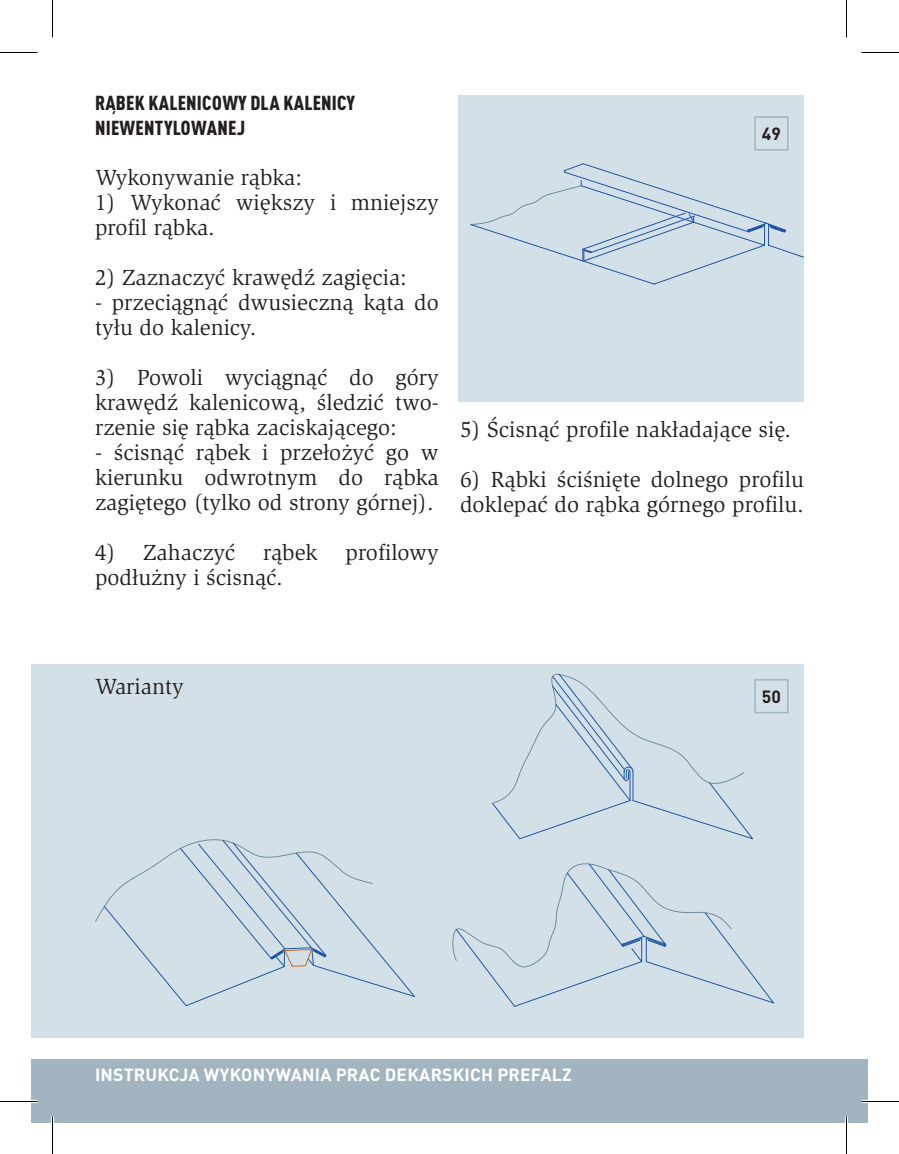
<style>
.page{position:relative;width:899px;height:1154px;background:#fff}
.page>*{position:absolute;margin:0;border:0;box-sizing:border-box;transform-origin:0 0}
.t1{font:22.5px/25px "ITC Slimbach LTCE";color:#231f20}
.t2{font:900 condensed 20px/25px "DIN Pro";letter-spacing:.01em;color:#231f20}
.t3{font:700 17.5px "DIN Pro";letter-spacing:.01em;color:#fff}
.t4{font:700 17.5px "DIN Pro";color:#231f20}
</style>
<div class="page">
<div style="left:31px;top:664px;width:773px;height:374px;background:#d4e0e8"></div>
<div style="left:31px;top:1059px;width:836px;height:64px;background:#a1b4c0"></div>
<div style="left:458px;top:95px;width:346px;height:306px;background:#d4e0e8"></div>
<div style="left:754px;top:116px;width:34px;height:35px;border:2px solid #a1b4c0"></div>
<div style="left:754px;top:679px;width:34px;height:34px;border:2px solid #a1b4c0"></div>
<svg style="left:470px;top:163px;width:334px;height:122px"></svg>
<svg style="left:492px;top:673px;width:261px;height:167px"></svg>
<svg style="left:452px;top:863px;width:322px;height:144px"></svg>
<svg style="left:103px;top:839px;width:271px;height:166px"></svg>
<svg style="left:185px;top:946px;width:230px;height:61px"></svg>
<hr style="left:0;top:1100px;width:38px;height:3px;background:#fff">
<hr style="left:861px;top:1100px;width:38px;height:3px;background:#fff">
<hr style="left:51px;top:1116px;width:3px;height:38px;background:#fff">
<hr style="left:845px;top:1116px;width:3px;height:38px;background:#fff">
<hr style="left:0;top:52px;width:38px;height:1px;background:#000">
<hr style="left:861px;top:52px;width:38px;height:1px;background:#000">
<hr style="left:0;top:1101px;width:38px;height:1px;background:#000">
<hr style="left:861px;top:1101px;width:38px;height:1px;background:#000">
<hr style="left:52px;top:0;width:1px;height:38px;background:#000">
<hr style="left:52px;top:1116px;width:1px;height:38px;background:#000">
<hr style="left:846px;top:0;width:1px;height:38px;background:#000">
<hr style="left:846px;top:1116px;width:1px;height:38px;background:#000">
<p class="t2" style="left:95px;top:89px;width:261px">RĄBEK KALENICOWY DLA KALENICY<br>NIEWENTYLOWANEJ</p>
<p class="t1" style="left:95px;top:165px;width:208px">Wykonywanie rąbka:</p>
<p class="t1" style="left:95px;top:190px;width:345px">1) Wykonać większy i mniejszy profil rąbka.</p>
<p class="t1" style="left:95px;top:265px;width:313px">2) Zaznaczyć krawędź zagięcia:</p>
<p class="t1" style="left:95px;top:290px;width:345px">- przeciągnąć dwusieczną kąta do tyłu do kalenicy.</p>
<p class="t1" style="left:95px;top:365px;width:345px;text-align:justify">3) Powoli wyciągnąć do góry krawędź kalenicową, śledzić two&shy;rzenie się rąbka zaciskającego:</p>
<p class="t1" style="left:95px;top:440px;width:345px;text-align:justify">- ścisnąć rąbek i przełożyć go w kierunku odwrotnym do rąbka zagiętego (tylko od strony górnej).</p>
<p class="t1" style="left:95px;top:540px;width:345px">4) Zahaczyć rąbek profilowy podłużny i ścisnąć.</p>
<p class="t4" style="left:762px;top:119px;width:21px">49</p>
<p class="t1" style="left:460px;top:417px;width:332px">5) Ścisnąć profile nakładające się.</p>
<p class="t1" style="left:460px;top:467px;width:345px">6) Rąbki ściśnięte dolnego profilu doklepać do rąbka górnego profilu.</p>
<p class="t1" style="left:95px;top:674px;width:90px">Warianty</p>
<p class="t4" style="left:762px;top:682px;width:21px">50</p>
<p class="t3" style="left:95px;top:1060px;width:478px">INSTRUKCJA WYKONYWANIA PRAC DEKARSKICH PREFALZ</p>
</div>
